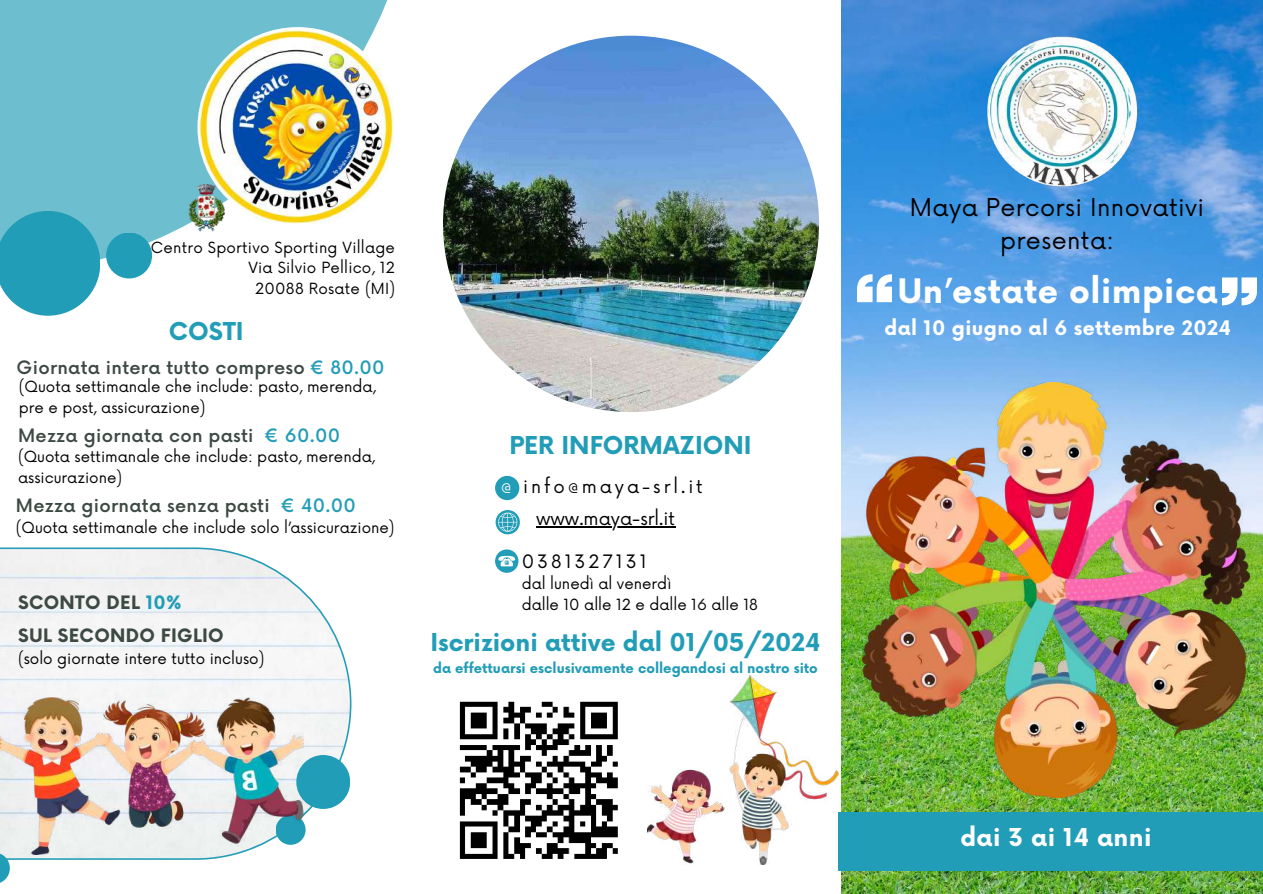
<style>
.page{position:relative;width:1263px;height:894px;background:#fff}
.page>*{position:absolute;margin:0;border:0;box-sizing:border-box;transform-origin:0 0}
.t1{font:700 32.85px "Now";letter-spacing:.015em;color:#fff}
.t2{font:700 24px "Now";color:#229db7}
.t3{font:24px/32.7px "Now";letter-spacing:.015em;color:#000;text-align:center}
.t4{font:700 24px "Now";letter-spacing:.015em;color:#fdfdfd}
.t5{font:700 19.5px "Now";letter-spacing:.015em;color:#fff}
.t6{font:500 18px "Now";letter-spacing:.015em;color:#3d4943}
.t7{font:18px/32.1px "Now";letter-spacing:.165em;color:#000;text-align:center}
.t8{font:700 18px/32.7px "Now";letter-spacing:.015em;color:#3d4943}
.t9{font:15px/20.2px "Now";color:#000}
.t10{font:700 13.5px "Now";color:#229db7}
.s1{color:#229db7}
.s2{color:#fdfdfd}
</style>
<div class="page">
<img style="left:842px;top:0;width:421px;height:893px">
<svg style="left:857px;top:274px;width:35px;height:28px"></svg>
<svg style="left:1222px;top:277px;width:35px;height:28px"></svg>
<img style="left:862px;top:383px;width:387px;height:414px">
<img style="left:986px;top:36px;width:151px;height:150px">
<svg style="left:0;top:0;width:388px;height:275px;fill:#6dbecf"></svg>
<svg style="left:0;top:211px;width:100px;height:104px"></svg>
<div style="left:106px;top:232px;width:46px;height:46px;background:#229db7;border-radius:50%"></div>
<svg style="left:0;top:547px;width:351px;height:312px;fill:#f4f5f5"></svg>
<svg style="left:0;top:854px;width:10px;height:29px"></svg>
<div style="left:296px;top:754px;width:54px;height:54px;background:#229db7;border-radius:50%"></div>
<svg style="left:276px;top:814px;width:30px;height:30px"></svg>
<div style="left:838px;top:812px;width:425px;height:58px;background:#229db7"></div>
<img style="left:443px;top:36px;width:376px;height:376px;border-radius:50%">
<img style="left:197px;top:27px;width:201px;height:201px;border-radius:50%">
<img style="left:0;top:697px;width:304px;height:157px">
<img style="left:647px;top:675px;width:191px;height:189px">
<div style="left:495px;top:475px;width:24px;height:25px;background:#229db7;border-radius:50%"></div>
<svg style="left:496px;top:510px;width:24px;height:24px"></svg>
<svg style="left:498px;top:512px;width:19px;height:19px"></svg>
<hr style="left:536px;top:526px;width:139px;height:1px;background:#000">
<svg style="left:495px;top:549px;width:23px;height:23px"></svg>
<svg style="left:498px;top:555px;width:17px;height:11px"></svg>
<img style="left:459px;top:701px;width:159px;height:158px">
<img style="left:188px;top:184px;width:36px;height:48px">
<p class="t9" style="left:151px;top:238px;width:246px;text-align:right">Centro Sportivo Sporting Village<br>Via Silvio Pellico, 12<br>20088 Rosate (MI)</p>
<h2 class="t2" style="left:169px;top:318px;width:76px">COSTI</h2>
<p class="t9" style="left:19px;top:377px;width:358px">(Quota settimanale che include: pasto, merenda, pre e post, assicurazione)</p>
<p class="t6" style="left:17px;top:357px;width:370px">Giornata intera tutto compreso <span class="s1">€ 80.00</span></p>
<p class="t6" style="left:18px;top:426px;width:324px">Mezza giornata con pasti <span class="s1">€ 60.00</span></p>
<p class="t9" style="left:18px;top:447px;width:358px">(Quota settimanale che include: pasto, merenda, assicurazione)</p>
<p class="t6" style="left:16px;top:496px;width:341px">Mezza giornata senza pasti <span class="s1">€ 40.00</span></p>
<p class="t9" style="left:16px;top:517px;width:380px">(Quota settimanale che include solo l’assicurazione)</p>
<p class="t8" style="left:18px;top:587px;width:207px">SCONTO DEL <span class="s1">10%<br></span>SUL SECONDO FIGLIO</p>
<p class="t9" style="left:18px;top:649px;width:248px">(solo giornate intere tutto incluso)</p>
<h2 class="t2" style="left:509px;top:432px;width:244px">PER INFORMAZIONI</h2>
<p class="t7" style="left:501px;top:471px;width:204px"><span class="s2">@</span> info@maya-srl.it www.maya-srl.it</p>
<p class="t7" style="left:522px;top:546px;width:127px">0381327131</p>
<p class="t9" style="left:522px;top:574px;width:238px">dal lunedì al venerdì<br>dalle 10 alle 12 e dalle 16 alle 18</p>
<h2 class="t2" style="left:430px;top:629px;width:392px">Iscrizioni attive dal 01/05/2024</h2>
<p class="t10" style="left:433px;top:660px;width:386px">da effettuarsi esclusivamente collegandosi al nostro sito</p>
<h2 class="t3" style="left:910px;top:192px;width:296px">Maya Percorsi Innovativi presenta:</h2>
<h1 class="t1" style="left:897px;top:273px;width:322px">Un’estate olimpica</h1>
<h3 class="t5" style="left:884px;top:317px;width:348px">dal 10 giugno al 6 settembre 2024</h3>
<h2 class="t4" style="left:960px;top:823px;width:193px">dai 3 ai 14 anni</h2>
</div>
